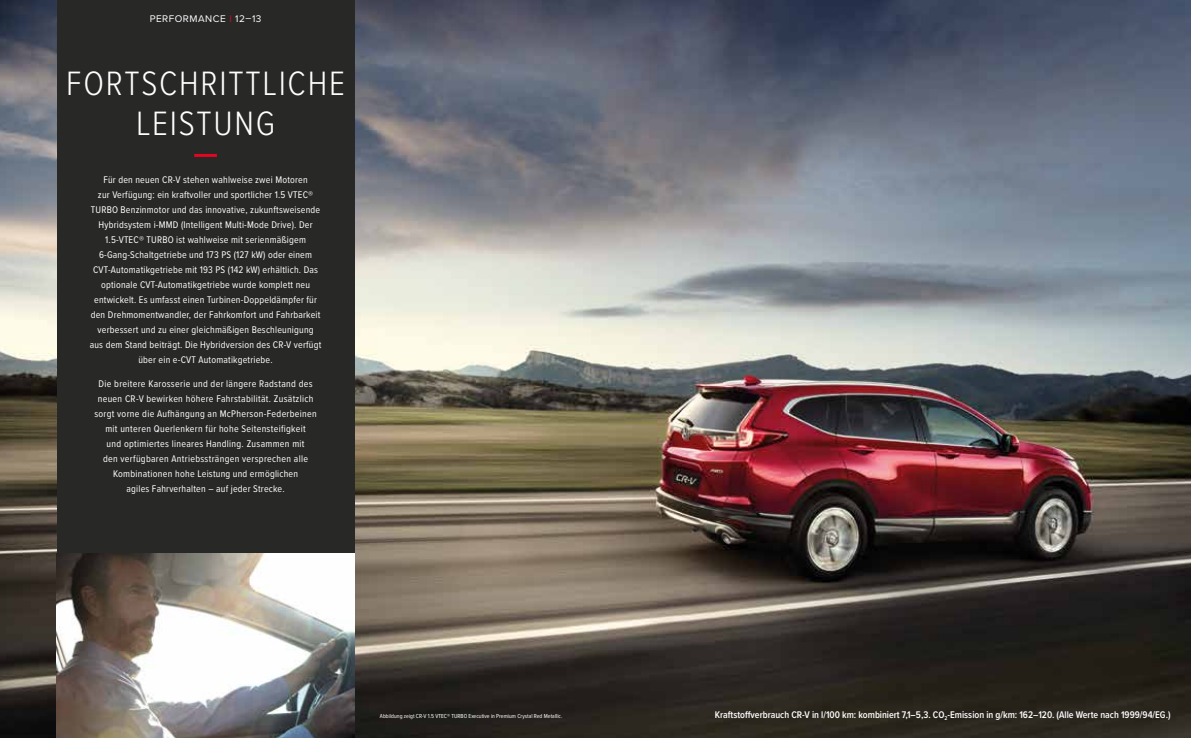
<style>
.page{position:relative;width:1191px;height:738px;background:#fff}
.page>*{position:absolute;margin:0;border:0;box-sizing:border-box;transform-origin:0 0}
.t1{font:300 35px/40px "Proxima Nova Cond";letter-spacing:.05em;color:#fff;text-align:center}
.t2{font:10px/15px "Proxima Nova Cond";letter-spacing:.02em;color:#fff;text-align:center}
.t3{font:600 10px "Proxima Nova Cond";color:#fff}
.t4{font:10px "Proxima Nova";letter-spacing:.05em;color:#fff}
.t5{font:6px "Proxima Nova Cond";color:#fff}
.s1{color:#d6081f}
</style>
<div class="page">
<img style="left:0;top:0;width:1191px;height:737px">
<div style="left:57px;top:0;width:297px;height:737px;background:#282827"></div>
<img style="left:57px;top:553px;width:297px;height:184px">
<hr style="left:194px;top:154px;width:23px;height:3px;background:#e40521">
<p class="t4" style="left:150px;top:11px;width:113px">PERFORMANCE <span class="s1">I</span> 12–13</p>
<h1 class="t1" style="left:66px;top:61px;width:276px">FORTSCHRITTLICHE<br>LEISTUNG</h1>
<p class="t2" style="left:90px;top:172px;width:233px">Für den neuen CR-V stehen wahlweise zwei Motoren<br>zur Verfügung: ein kraftvoller und sportlicher 1.5 VTEC® TURBO Benzinmotor und das innovative, zukunftsweisende Hybridsystem i-MMD (Intelligent Multi-Mode Drive). Der 1.5-VTEC® TURBO ist wahlweise mit serienmäßigem 6-Gang-Schaltgetriebe und 173 PS (127 kW) oder einem CVT-Automatikgetriebe mit 193 PS (142 kW) erhältlich. Das optionale CVT-Automatikgetriebe wurde komplett neu entwickelt. Es umfasst einen Turbinen-Doppeldämpfer für den Drehmomentwandler, der Fahrkomfort und Fahrbarkeit verbessert und zu einer gleichmäßigen Beschleunigung aus dem Stand beiträgt. Die Hybridversion des CR-V verfügt über ein e-CVT Automatikgetriebe.</p>
<p class="t2" style="left:94px;top:375px;width:224px">Die breitere Karosserie und der längere Radstand des neuen CR-V bewirken höhere Fahrstabilität. Zusätzlich sorgt vorne die Aufhängung an McPherson-Federbeinen mit unteren Querlenkern für hohe Seitensteifigkeit<br>und optimiertes lineares Handling. Zusammen mit<br>den verfügbaren Antriebssträngen versprechen alle Kombinationen hohe Leistung und ermöglichen<br>agiles Fahrverhalten – auf jeder Strecke.</p>
<p class="t5" style="left:380px;top:711px;width:184px">Abbildung zeigt CR-V 1.5 VTEC® TURBO Executive in Premium Crystal Red Metallic.</p>
<p class="t3" style="left:714px;top:706px;width:457px">Kraftstoffverbrauch CR-V in l/100 km: kombiniert 7,1–5,3. CO<sub>2</sub>-Emission in g/km: 162–120. (Alle Werte nach 1999/94/EG.)</p>
</div>
